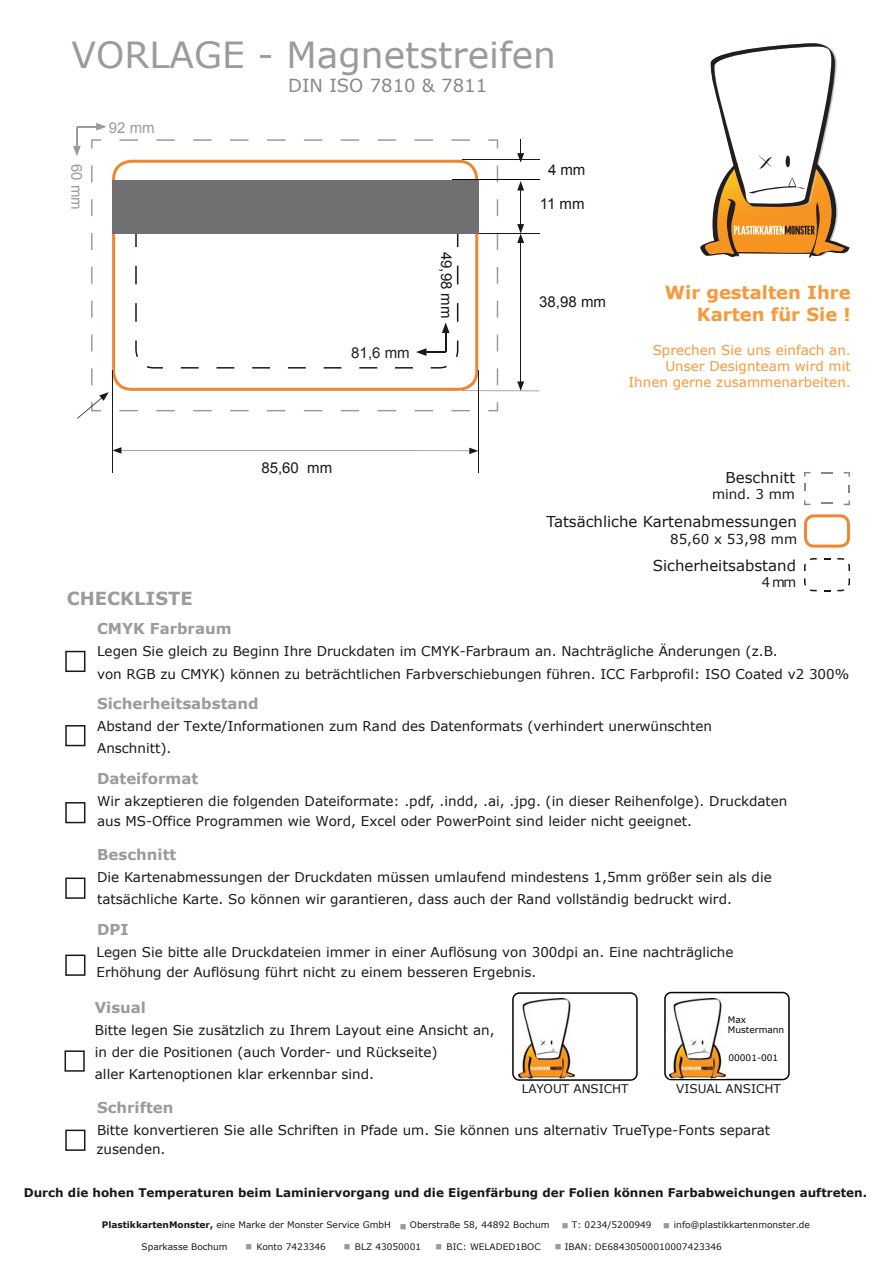
<style>
.page{position:relative;width:893px;height:1263px;background:#fff}
.page>*{position:absolute;margin:0;border:0;box-sizing:border-box;transform-origin:0 0}
.t1{font:36px "Verdana";color:#9a9b9d}
.t2{font:700 18px "Verdana";color:#f8983b}
.t3{font:18px "Verdana";color:#858789}
.t4{font:700 18px "Verdana";color:#f89839}
.t5{font:700 18px "Verdana";color:#9a9b9d}
.t6{font:700 15px "Verdana";color:#9a9b9d}
.t7{font:15px "Verdana";color:#1b181b}
.t8{font:15px "Arial";color:#1b181b}
.t9{font:15px "Arial";color:#9a9b9d}
.t10{font:15px "Arial";color:#222124}
.t11{font:13.5px/22px "Verdana";color:#1b181b}
.t12{font:13.5px/16.2px "Verdana";color:#f89839;text-align:right}
.t13{font:700 12px "Verdana";color:#1b181b}
.t14{font:12px "Verdana";color:#1b181b}
.t15{font:9px "Verdana";color:#1b181b}
.t16{font:9px/10.8px "Verdana";color:#020303}
.t17{font:9px "Wingdings";color:#99999b}
.s1{font-weight:700}
.s2{color:#99999b}
</style>
<div class="page">
<svg style="left:700px;top:43px;width:151px;height:215px"></svg>
<svg style="left:91px;top:139px;width:407px;height:272px"></svg>
<svg style="left:77px;top:123px;width:30px;height:8px"></svg>
<svg style="left:112px;top:160px;width:366px;height:231px"></svg>
<hr style="left:76px;top:127px;width:2px;height:21px;background:#9a9b9d">
<svg style="left:73px;top:146px;width:8px;height:10px"></svg>
<hr style="left:453px;top:233px;width:87px;height:1px;background:#1b181b">
<hr style="left:453px;top:180px;width:87px;height:1px;background:#020303">
<svg style="left:517px;top:139px;width:7px;height:24px"></svg>
<hr style="left:520px;top:188px;width:1px;height:38px;background:#1b181b">
<svg style="left:517px;top:181px;width:7px;height:10px"></svg>
<hr style="left:520px;top:241px;width:1px;height:143px;background:#1b181b">
<svg style="left:517px;top:224px;width:7px;height:19px"></svg>
<svg style="left:517px;top:381px;width:7px;height:10px"></svg>
<hr style="left:112px;top:370px;width:1px;height:103px;background:#1b181b">
<hr style="left:478px;top:370px;width:1px;height:103px;background:#1b181b">
<svg style="left:135px;top:234px;width:323px;height:135px"></svg>
<div style="left:112px;top:180px;width:367px;height:54px;background:#707072"></div>
<hr style="left:424px;top:351px;width:22px;height:2px;background:#1b181b">
<svg style="left:416px;top:348px;width:10px;height:8px"></svg>
<svg style="left:442px;top:322px;width:7px;height:30px"></svg>
<hr style="left:462px;top:160px;width:78px;height:1px;background:#1b181b">
<hr style="left:462px;top:391px;width:77px;height:1px;background:#1b181b">
<svg style="left:113px;top:447px;width:365px;height:7px"></svg>
<svg style="left:77px;top:392px;width:32px;height:27px"></svg>
<svg style="left:512px;top:992px;width:126px;height:89px"></svg>
<img style="left:518px;top:998px;width:56px;height:81px">
<svg style="left:664px;top:992px;width:126px;height:88px"></svg>
<img style="left:669px;top:998px;width:56px;height:81px">
<svg style="left:804px;top:472px;width:46px;height:33px"></svg>
<svg style="left:804px;top:558px;width:46px;height:33px"></svg>
<svg style="left:804px;top:514px;width:46px;height:34px"></svg>
<svg style="left:65px;top:651px;width:20px;height:21px"></svg>
<div style="left:66px;top:727px;width:19px;height:20px;background:#bbb"></div>
<svg style="left:65px;top:725px;width:20px;height:21px"></svg>
<svg style="left:65px;top:802px;width:20px;height:21px"></svg>
<svg style="left:66px;top:877px;width:19px;height:1px"></svg>
<svg style="left:65px;top:878px;width:20px;height:21px"></svg>
<svg style="left:66px;top:954px;width:19px;height:1px"></svg>
<svg style="left:65px;top:955px;width:20px;height:21px"></svg>
<svg style="left:65px;top:1050px;width:20px;height:22px"></svg>
<svg style="left:66px;top:1129px;width:19px;height:1px"></svg>
<svg style="left:65px;top:1130px;width:20px;height:21px"></svg>
<h1 class="t1" style="left:72px;top:31px;width:486px">VORLAGE - Magnetstreifen</h1>
<p class="t9" style="left:109px;top:118px;width:47px">92 mm</p>
<h2 class="t3" style="left:288px;top:73px;width:200px">DIN ISO 7810 &amp; 7811</h2>
<p class="t9" style="left:87px;top:164px;width:47px;rotate:90deg">60 mm</p>
<p class="t8" style="left:548px;top:160px;width:39px">4 mm</p>
<p class="t8" style="left:540px;top:194px;width:46px">11 mm</p>
<p class="t10" style="left:351px;top:342px;width:60px">81,6 mm</p>
<p class="t8" style="left:456px;top:252px;width:68px;rotate:90deg">49,98 mm</p>
<p class="t8" style="left:539px;top:292px;width:68px">38,98 mm</p>
<h2 class="t2" style="left:665px;top:280px;width:187px">Wir gestalten Ihre</h2>
<h2 class="t4" style="left:697px;top:301px;width:155px">Karten für Sie !</h2>
<p class="t12" style="left:628px;top:342px;width:224px">Sprechen Sie uns einfach an.<br>Unser Designteam wird mit<br>Ihnen gerne zusammenarbeiten.</p>
<p class="t8" style="left:261px;top:458px;width:72px">85,60 mm</p>
<p class="t7" style="left:725px;top:468px;width:71px">Beschnitt</p>
<p class="t7" style="left:546px;top:512px;width:252px">Tatsächliche Kartenabmessungen</p>
<p class="t7" style="left:653px;top:555px;width:145px">Sicherheitsabstand</p>
<p class="t11" style="left:762px;top:571px;width:36px">4 mm</p>
<p class="t11" style="left:712px;top:483px;width:85px">mind. 3 mm</p>
<p class="t11" style="left:670px;top:528px;width:129px">85,60 x 53,98 mm</p>
<h2 class="t5" style="left:67px;top:585px;width:127px">CHECKLISTE</h2>
<p class="t6" style="left:97px;top:618px;width:136px">CMYK Farbraum</p>
<p class="t11" style="left:97px;top:640px;width:754px">Legen Sie gleich zu Beginn Ihre Druckdaten im CMYK-Farbraum an. Nachträgliche Änderungen (z.B.<br>von RGB zu CMYK) können zu beträchtlichen Farbverschiebungen führen. ICC Farbprofil: ISO Coated v2 300%</p>
<p class="t6" style="left:97px;top:693px;width:163px">Sicherheitsabstand</p>
<p class="t11" style="left:97px;top:715px;width:616px">Abstand der Texte/Informationen zum Rand des Datenformats (verhindert unerwünschten<br>Anschnitt).</p>
<p class="t6" style="left:97px;top:768px;width:103px">Dateiformat</p>
<p class="t11" style="left:97px;top:790px;width:692px">Wir akzeptieren die folgenden Dateiformate: .pdf, .indd, .ai, .jpg. (in dieser Reihenfolge). Druckdaten</p>
<p class="t6" style="left:97px;top:844px;width:81px">Beschnitt</p>
<p class="t11" style="left:97px;top:866px;width:676px">Die Kartenabmessungen der Druckdaten müssen umlaufend mindestens 1,5mm größer sein als die tatsächliche Karte. So können wir garantieren, dass auch der Rand vollständig bedruckt wird.</p>
<p class="t6" style="left:97px;top:919px;width:33px">DPI</p>
<p class="t11" style="left:97px;top:810px;width:596px">aus MS-Office Programmen wie Word, Excel oder PowerPoint sind leider nicht geeignet.</p>
<p class="t11" style="left:97px;top:942px;width:638px;line-height:20px">Legen Sie bitte alle Druckdateien immer in einer Auflösung von 300dpi an. Eine nachträgliche<br>Erhöhung der Auflösung führt nicht zu einem besseren Ergebnis.</p>
<p class="t6" style="left:95px;top:997px;width:53px">Visual</p>
<p class="t11" style="left:95px;top:1019px;width:401px">Bitte legen Sie zusätzlich zu Ihrem Layout eine Ansicht an, in der die Positionen (auch Vorder- und Rückseite)</p>
<p class="t16" style="left:728px;top:1014px;width:58px">Max<br>Mustermann</p>
<p class="t16" style="left:728px;top:1052px;width:51px">00001-001</p>
<p class="t11" style="left:95px;top:1063px;width:281px">aller Kartenoptionen klar erkennbar sind.</p>
<p class="t6" style="left:97px;top:1097px;width:78px">Schriften</p>
<p class="t11" style="left:97px;top:1119px;width:675px">Bitte konvertieren Sie alle Schriften in Pfade um. Sie können uns alternativ TrueType-Fonts separat</p>
<p class="t14" style="left:522px;top:1080px;width:108px">LAYOUT ANSICHT</p>
<p class="t14" style="left:676px;top:1080px;width:106px">VISUAL ANSICHT</p>
<p class="t11" style="left:96px;top:1138px;width:71px">zusenden.</p>
<p class="t13" style="left:24px;top:1184px;width:845px">Durch die hohen Temperaturen beim Laminiervorgang und die Eigenfärbung der Folien können Farbabweichungen auftreten.</p>
<p class="t15" style="left:102px;top:1219px;width:291px"><span class="s1">PlastikkartenMonster,</span> eine Marke der Monster Service GmbH</p>
<p class="t15" style="left:410px;top:1219px;width:141px">Oberstraße 58, 44892 Bochum</p>
<p class="t15" style="left:562px;top:1219px;width:91px"><span class="s2">■</span> T: 0234/5200949</p>
<p class="t15" style="left:674px;top:1219px;width:138px">info@plastikkartenmonster.de</p>
<p class="t17" style="left:400px;top:1222px;width:8px">■</p>
<p class="t17" style="left:663px;top:1221px;width:8px">■</p>
<p class="t15" style="left:142px;top:1240px;width:88px">Sparkasse Bochum</p>
<p class="t15" style="left:246px;top:1240px;width:82px"><span class="s2">■</span> Konto 7423346</p>
<p class="t15" style="left:344px;top:1240px;width:79px"><span class="s2">■</span> BLZ 43050001</p>
<p class="t15" style="left:436px;top:1240px;width:107px"><span class="s2">■</span> BIC: WELADED1BOC</p>
<p class="t15" style="left:555px;top:1240px;width:169px"><span class="s2">■</span> IBAN: DE68430500010007423346</p>
</div>
